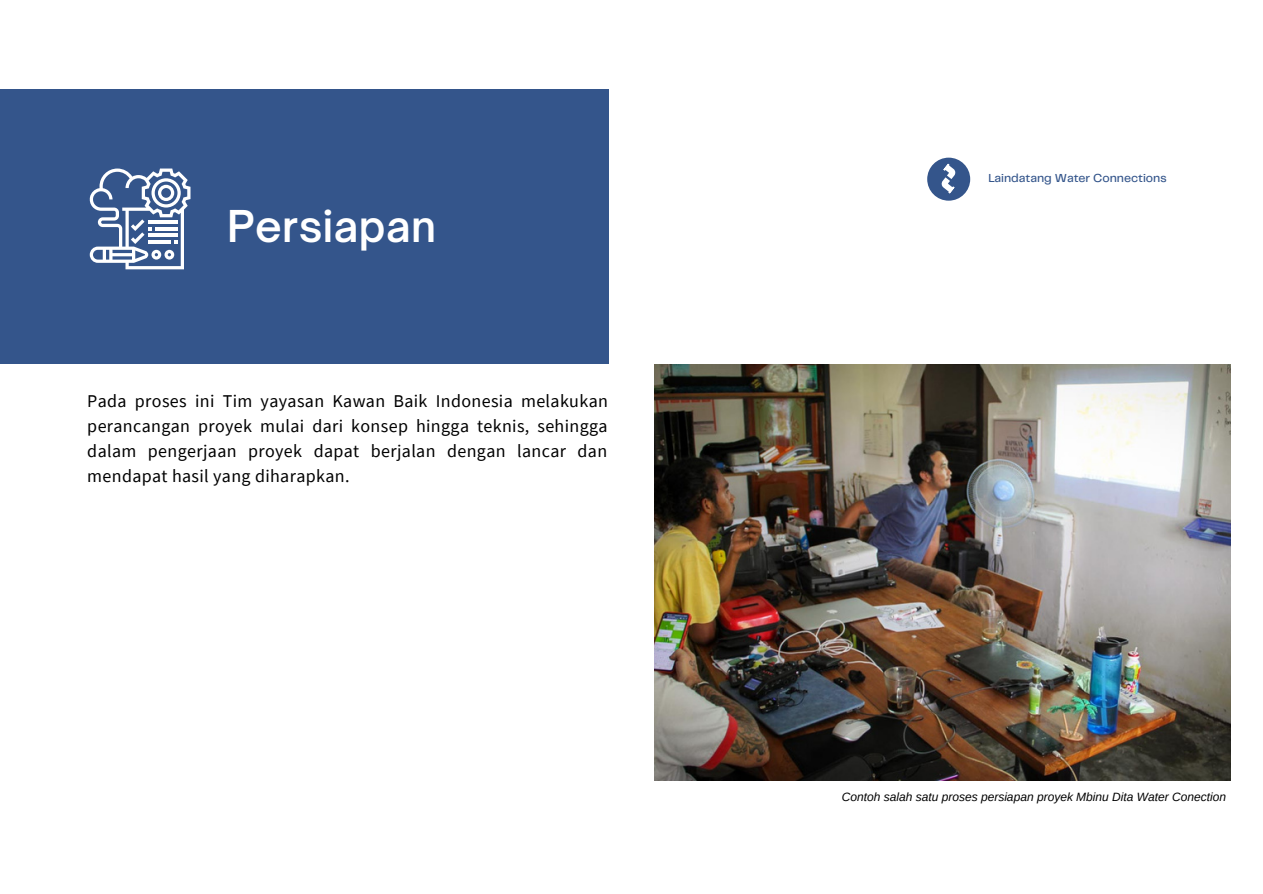
<style>
.page{position:relative;width:1263px;height:894px;background:#fff}
.page>*{position:absolute;margin:0;border:0;box-sizing:border-box;transform-origin:0 0}
.t1{font:600 42px "Open Sauce One";letter-spacing:.01em;color:#fff}
.t2{font:18px/24.8px "Source Sans Pro";letter-spacing:.02em;color:#000;text-align:justify}
.t3{font:italic 12px "Arimo";color:#000}
.t4{font:500 12px "Telegraf";color:#34558b}
</style>
<div class="page">
<div style="left:0;top:89px;width:609px;height:274px;background:#34558b"></div>
<img style="left:654px;top:364px;width:576px;height:416px">
<svg style="left:89px;top:168px;width:101px;height:101px"></svg>
<div style="left:927px;top:158px;width:43px;height:43px;background:#34558b;border-radius:50%"></div>
<svg style="left:934px;top:163px;width:30px;height:31px"></svg>
<p class="t1" style="left:227px;top:200px;width:211px">Persiapan</p>
<p class="t2" style="left:87px;top:388px;width:522px">Pada proses ini Tim yayasan Kawan Baik Indonesia melakukan perancangan proyek mulai dari konsep hingga teknis, sehingga dalam pengerjaan proyek dapat berjalan dengan lancar dan mendapat hasil yang diharapkan.</p>
<p class="t4" style="left:988px;top:173px;width:180px">Laindatang Water Connections</p>
<p class="t3" style="left:842px;top:790px;width:386px">Contoh salah satu proses persiapan proyek Mbinu Dita Water Conection</p>
</div>
